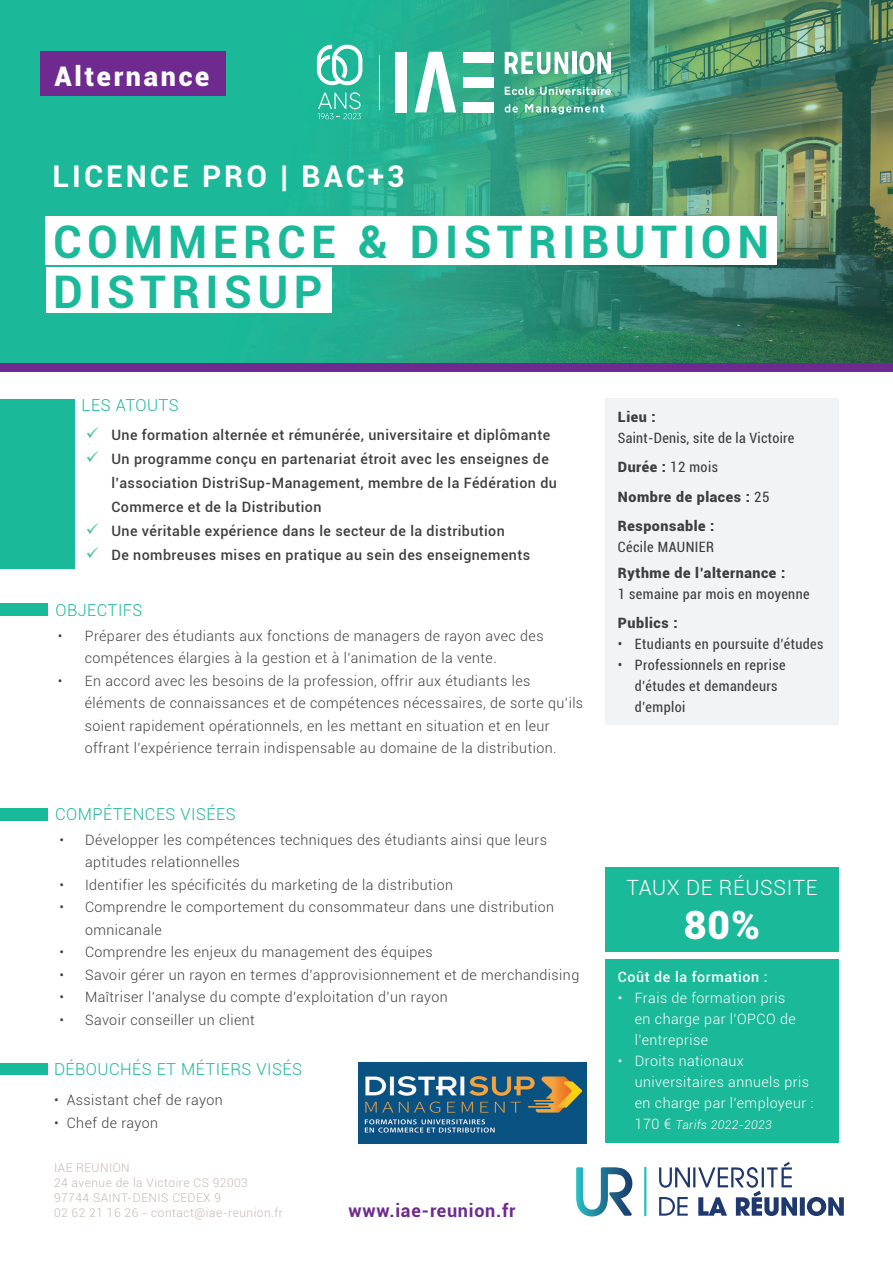
<style>
.page{position:relative;width:893px;height:1263px;background:#fff}
.page>*{position:absolute;margin:0;border:0;box-sizing:border-box;transform-origin:0 0}
.t1{font:700 45px/49.5px "Roboto";letter-spacing:.12em;color:#1ab999}
.t2{font:900 39px "Roboto";color:#fff}
.t3{font:700 30px "Roboto";color:#fff}
.t4{font:900 27px "Roboto";letter-spacing:.1em;color:#fff}
.t5{font:300 21px "Roboto";color:#fff}
.t6{font:700 18px "Roboto";letter-spacing:.04em;color:#6e2a8e}
.t7{font:300 16.5px "Roboto";letter-spacing:.03em;color:#1ab999}
.t8{font:300 14.25px/22.5px "Roboto";letter-spacing:.03em;color:#3e3e3f}
.t9{font:500 14.25px/24px "Roboto";letter-spacing:.03em;color:#3e3e3f}
.t10{font:condensed 14.25px/29.5px "Roboto";letter-spacing:.03em;color:#3e3e3f}
.t11{font:300 14.25px/21px "Roboto";letter-spacing:.03em;color:#fff}
.t12{font:900 14.25px "Roboto";letter-spacing:.04em;color:#3e3e3f}
.t13{font:500 14.25px "Roboto";letter-spacing:.04em;color:#fff}
.t14{font:300 12px/15px "Roboto";letter-spacing:.04em;color:#c5b9b3}
.t15{font:italic 300 12px "Roboto";letter-spacing:.03em;color:#fff}
.s1{font-weight:900;font-stretch:normal}
.s2{font-style:normal;font-size:14.25px}
</style>
<div class="page">
<div style="left:0;top:339px;width:893px;height:33px;background:#6e2a8e"></div>
<img style="left:0;top:0;width:893px;height:362px">
<div style="left:605px;top:398px;width:234px;height:327px;background:#f2f3f4"></div>
<svg style="left:576px;top:1167px;width:56px;height:49px"></svg>
<svg style="left:659px;top:1167px;width:31px;height:21px"></svg>
<hr style="left:693px;top:1167px;width:2px;height:20px;background:#1f386d">
<svg style="left:698px;top:1162px;width:99px;height:54px"></svg>
<div style="left:800px;top:1197px;width:5px;height:19px;background:#1f386d"></div>
<svg style="left:807px;top:1197px;width:37px;height:19px"></svg>
<svg style="left:659px;top:1197px;width:29px;height:19px"></svg>
<div style="left:645px;top:1167px;width:1px;height:49px;border:1px solid #28bec2"></div>
<div style="left:0;top:399px;width:75px;height:170px;background:#1ab999"></div>
<div style="left:0;top:1063px;width:48px;height:12px;background:#1ab999"></div>
<div style="left:0;top:808px;width:48px;height:12px;background:#1ab999"></div>
<div style="left:0;top:603px;width:48px;height:13px;background:#1ab999"></div>
<div style="left:45px;top:216px;width:731px;height:48px;background:#fff"></div>
<div style="left:46px;top:267px;width:286px;height:46px;background:#fff"></div>
<div style="left:40px;top:52px;width:186px;height:44px;background:#6e2a8e"></div>
<img style="left:358px;top:1062px;width:229px;height:81px">
<hr style="left:379px;top:56px;width:1px;height:54px;background:#fff">
<svg style="left:505px;top:87px;width:29px;height:8px"></svg>
<svg style="left:540px;top:87px;width:71px;height:8px"></svg>
<svg style="left:505px;top:104px;width:13px;height:9px"></svg>
<svg style="left:525px;top:104px;width:79px;height:10px"></svg>
<svg style="left:505px;top:52px;width:63px;height:22px"></svg>
<hr style="left:572px;top:52px;width:4px;height:22px;background:#fff">
<svg style="left:579px;top:52px;width:32px;height:22px"></svg>
<div style="left:396px;top:52px;width:11px;height:60px;background:#fff"></div>
<svg style="left:415px;top:52px;width:41px;height:60px"></svg>
<div style="left:463px;top:52px;width:30px;height:11px;background:#fff"></div>
<div style="left:463px;top:102px;width:30px;height:10px;background:#fff"></div>
<div style="left:463px;top:77px;width:30px;height:11px;background:#fff"></div>
<svg style="left:318px;top:92px;width:43px;height:27px"></svg>
<svg style="left:317px;top:45px;width:45px;height:40px"></svg>
<div style="left:605px;top:959px;width:234px;height:183px;background:#1ab999"></div>
<div style="left:605px;top:867px;width:234px;height:84px;background:#1ab999"></div>
<h3 class="t4" style="left:55px;top:57px;width:156px">Alternance</h3>
<h3 class="t3" style="left:53px;top:155px;width:40px">LICENCE</h3>
<h3 class="t3" style="left:202px;top:155px;width:22px">PRO</h3>
<h3 class="t3" style="left:281px;top:155px;width:125px">| BAC+3</h3>
<h1 class="t1" style="left:53px;top:216px;width:717px">COMMERCE &amp; DISTRIBUTION<br>DISTRISUP</h1>
<p class="t7" style="left:82px;top:394px;width:99px">Les atouts</p>
<p class="t9" style="left:111px;top:422px;width:447px">Une formation alternée et rémunérée, universitaire et diplômante Un programme conçu en partenariat étroit avec les enseignes de l’association DistriSup-Management, membre de la Fédération du Commerce et de la Distribution<br>Une véritable expérience dans le secteur de la distribution<br>De nombreuses mises en pratique au sein des enseignements</p>
<p class="t7" style="left:55px;top:599px;width:87px">ObjectifS</p>
<p class="t8" style="left:85px;top:624px;width:460px;text-indent:-27px">• Préparer des étudiants aux fonctions de managers de rayon avec des compétences élargies à la gestion et à l’animation de la vente.</p>
<p class="t8" style="left:85px;top:669px;width:500px;text-indent:-27px">• En accord avec les besoins de la profession, offrir aux étudiants les éléments de connaissances et de compétences nécessaires, de sorte qu’ils soient rapidement opérationnels, en les mettant en situation et en leur offrant l’expérience terrain indispensable au domaine de la distribution.</p>
<p class="t7" style="left:55px;top:803px;width:182px">COM Pétences visées</p>
<p class="t8" style="left:85px;top:828px;width:464px;text-indent:-26px">• Développer les compétences techniques des étudiants ainsi que leurs aptitudes relationnelles</p>
<p class="t8" style="left:59px;top:873px;width:395px">• I dentifier les spécificités du marketing de la distribution</p>
<p class="t8" style="left:85px;top:895px;width:471px;text-indent:-26px">• Comprendre le comportement du consommateur dans une distribution omnicanale</p>
<p class="t8" style="left:59px;top:940px;width:375px">• Comprendre les enjeux du management des équipes</p>
<p class="t8" style="left:59px;top:963px;width:521px">• Savoir gérer un rayon en termes d’approvisionnement et de merchandising</p>
<p class="t8" style="left:59px;top:985px;width:390px">• Maîtriser l’analyse du compte d’exploitation d’un rayon</p>
<p class="t8" style="left:59px;top:1008px;width:197px">• Savoir conseiller un client</p>
<p class="t7" style="left:54px;top:1058px;width:250px">débouchés et métiers visés</p>
<p class="t8" style="left:54px;top:1088px;width:170px">• Assistant chef de rayon</p>
<p class="t8" style="left:54px;top:1111px;width:106px">• Chef de rayon</p>
<p class="t14" style="left:54px;top:1160px;width:195px;text-indent:22px">REUNION<br>24 avenue de la Victoire CS 92003<br>97744 SAINT</p>
<p class="t14" style="left:54px;top:1160px;width:7px">IAE</p>
<p class="t14" style="left:54px;top:1190px;width:230px;text-indent:149px">X 9<br>02 62 21 16 26 - contact@iae-reunion.fr</p>
<p class="t6" style="left:349px;top:1197px;width:168px">WWW.IAE-REUNION.FR</p>
<p class="t14" style="left:127px;top:1190px;width:14px">-DENIS</p>
<p class="t14" style="left:172px;top:1190px;width:17px">CEDE</p>
<p class="t12" style="left:618px;top:407px;width:39px">Lieu :</p>
<p class="t10" style="left:618px;top:423px;width:178px">Saint-Denis, site de la Victoire<br><span class="s1">Durée :</span> 12 mois<br><span class="s1">Nombre de places :</span> 25<br><span class="s1">Responsable :</span></p>
<p class="t10" style="left:618px;top:532px;width:98px">Cécile MAUNIER</p>
<p class="t12" style="left:618px;top:562px;width:169px">Rythme de l’alternance :</p>
<p class="t10" style="left:618px;top:578px;width:193px">1 semaine par mois en moyenne</p>
<p class="t12" style="left:618px;top:613px;width:61px">Publics :</p>
<p class="t10" style="left:618px;top:629px;width:207px">• Etudiants en poursuite d’études</p>
<p class="t10" style="left:635px;top:654px;width:152px;line-height:21px;text-indent:-17px">• Professionnels en reprise d’études et demandeurs d’emploi</p>
<h3 class="t5" style="left:626px;top:873px;width:14px">TAU</h3>
<h3 class="t5" style="left:667px;top:873px;width:65px">X DE RÉUSSITE</h3>
<h2 class="t2" style="left:684px;top:897px;width:78px">80%</h2>
<p class="t13" style="left:618px;top:967px;width:151px">Coût de la formation :</p>
<p class="t11" style="left:635px;top:987px;width:162px;text-indent:-17px">• Frais de formation pris en charge par l’OPCO de l’entreprise</p>
<p class="t11" style="left:635px;top:1050px;width:180px;text-indent:-17px">• Droits nationaux universitaires annuels pris en charge par l’employeur :</p>
<p class="t15" style="left:635px;top:1117px;width:138px"><span class="s2">170 €</span> Tarifs 2022-2023</p>
</div>
